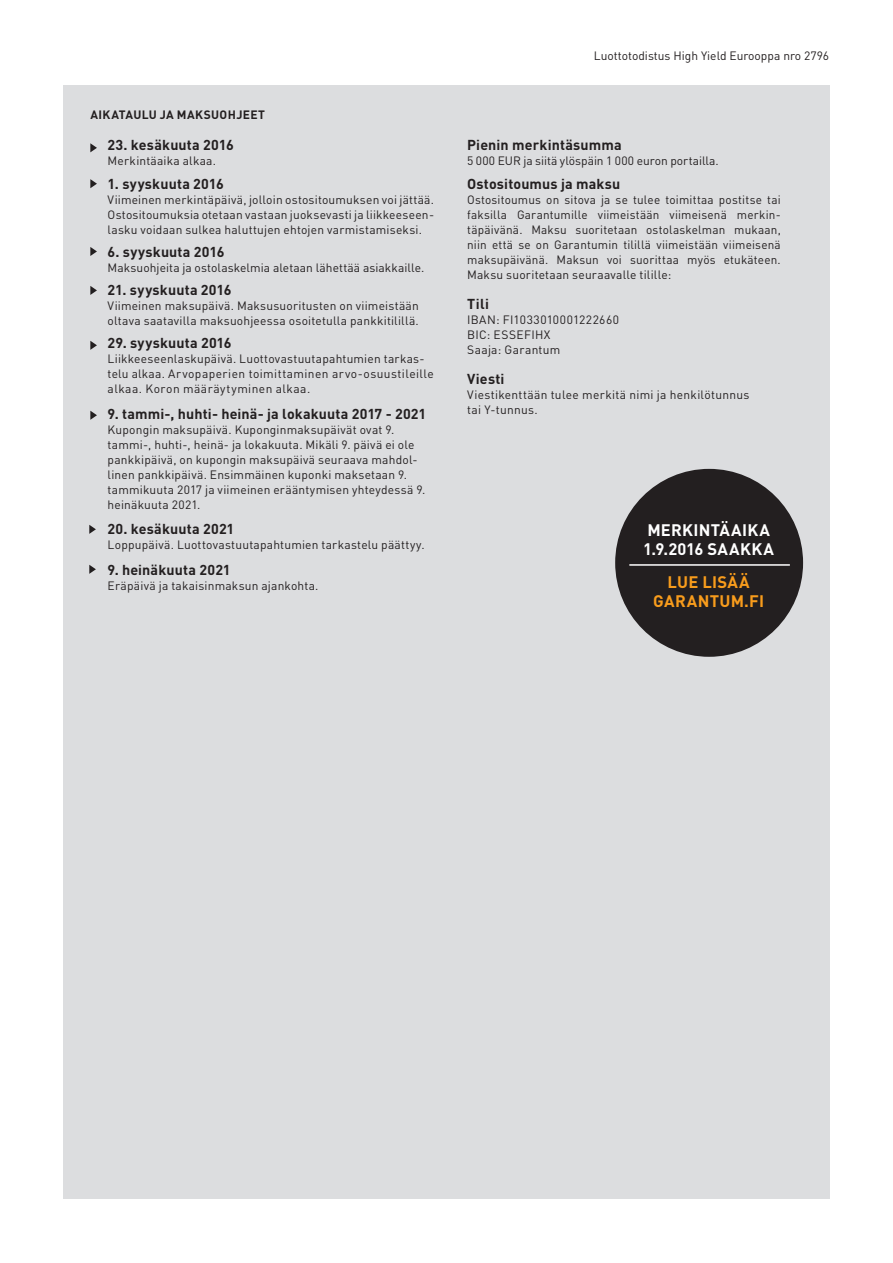
<style>
.page{position:relative;width:893px;height:1263px;background:#fff}
.page>*{position:absolute;margin:0;border:0;box-sizing:border-box;transform-origin:0 0}
.t1{font:700 16.5px "DINOT";letter-spacing:.015em;color:#fff}
.t2{font:700 16.5px "DINOT";letter-spacing:.02em;color:#f89c1c}
.t3{font:700 14.25px "DINOT";letter-spacing:.01em;color:#231f20}
.Brödtext{font:12px/15px "DINOT";letter-spacing:.015em;color:#231f20;text-align:justify}
.Brödtext-2{font:12px/15px "DINOT";letter-spacing:.035em;color:#231f20}
.Brödtext-3{font:12px "DINOT";letter-spacing:.04em;color:#231f20}
.t4{font:700 12px "DINOT";letter-spacing:.025em;color:#231f20}
.s1{font-style:inherit}
</style>
<div class="page">
<div style="left:63px;top:85px;width:766px;height:1114px;background:#dcdddf"></div>
<div style="left:616px;top:470px;width:186px;height:185px;background:#231f20;border-radius:50%"></div>
<hr style="left:629px;top:564px;width:161px;height:2px;background:#fff">
<svg style="left:90px;top:143px;width:7px;height:9px"></svg>
<svg style="left:90px;top:179px;width:7px;height:9px"></svg>
<svg style="left:90px;top:247px;width:7px;height:9px"></svg>
<svg style="left:90px;top:286px;width:7px;height:9px"></svg>
<svg style="left:90px;top:341px;width:7px;height:9px"></svg>
<svg style="left:90px;top:411px;width:7px;height:9px"></svg>
<svg style="left:89px;top:525px;width:7px;height:9px"></svg>
<svg style="left:89px;top:565px;width:7px;height:9px"></svg>
<p class="t4" style="left:90px;top:107px;width:176px">AIKATAULU JA MAKSUOHJEET</p>
<p class="t3" style="left:108px;top:136px;width:128px">23. kesäkuuta 2016</p>
<p class="Brödtext" style="left:108px;top:153px;width:110px">Merkintäaika alkaa.</p>
<p class="t3" style="left:108px;top:174px;width:118px">1. syyskuuta 2016</p>
<p class="Brödtext" style="left:108px;top:192px;width:328px">Viimeinen merkintäpäivä, jolloin ostositoumuksen voi jättää.<br>Ostositoumuksia otetaan vastaan juoksevasti ja liikkeeseen&shy;lasku voidaan sulkea haluttujen ehtojen varmistamiseksi.</p>
<p class="t3" style="left:108px;top:242px;width:118px">6. syyskuuta 2016</p>
<p class="Brödtext" style="left:108px;top:260px;width:318px">Maksuohjeita ja ostolaskelmia aletaan lähettää asiakkaille.</p>
<p class="t3" style="left:108px;top:281px;width:125px"><span class="s1">21.</span> syyskuuta <span class="s1">2016</span></p>
<p class="Brödtext" style="left:108px;top:298px;width:313px">Viimeinen maksupäivä. Maksusuoritusten on viimeistään oltava saatavilla maksuohjeessa osoitetulla pankkitilillä.</p>
<p class="t3" style="left:108px;top:334px;width:125px"><span class="s1">29.</span> syyskuuta <span class="s1">2016</span></p>
<p class="Brödtext-2" style="left:108px;top:351px;width:328px">Liikkeeseenlaskupäivä. Luottovastuutapahtumien tarkas&shy;telu alkaa. Arvopaperien toimittaminen arvo-osuustileille alkaa. Koron määräytyminen alkaa.</p>
<p class="t3" style="left:108px;top:405px;width:320px"><span class="s1">9.</span> tammi-, huhti- heinä- ja lokakuuta <span class="s1">2017 - 2021</span></p>
<p class="Brödtext" style="left:108px;top:422px;width:319px;text-align:left">Kupongin maksupäivä. Kuponginmaksupäivät ovat 9. tammi-, huhti-, heinä- ja lokakuuta. Mikäli 9. päivä ei ole pankkipäivä, on kupongin maksupäivä seuraava mahdol&shy;linen pankkipäivä. Ensimmäinen kuponki maksetaan 9. tammikuuta 2017 ja viimeinen erääntymisen yhteydessä 9. heinäkuuta 2021.</p>
<p class="t3" style="left:108px;top:519px;width:128px">20. kesäkuuta 2021</p>
<p class="Brödtext" style="left:108px;top:537px;width:319px">Loppupäivä. Luottovastuutapahtumien tarkastelu päättyy.</p>
<p class="t3" style="left:108px;top:560px;width:125px">9. heinäkuuta 2021</p>
<p class="Brödtext" style="left:108px;top:578px;width:212px">Eräpäivä ja takaisinmaksun ajankohta.</p>
<p class="Brödtext" style="left:594px;top:48px;width:237px">Luottotodistus High Yield Eurooppa nro 2796</p>
<p class="t3" style="left:467px;top:136px;width:156px">Pienin merkintäsumma</p>
<p class="Brödtext" style="left:467px;top:153px;width:253px">5 000 EUR ja siitä ylöspäin 1 000 euron portailla.</p>
<p class="t3" style="left:467px;top:174px;width:155px">Ostositoumus ja maksu</p>
<p class="Brödtext" style="left:467px;top:192px;width:315px">Ostositoumus on sitova ja se tulee toimittaa postitse tai faksilla Garantumille viimeistään viimeisenä merkin&shy;täpäivänä. Maksu suoritetaan ostolaskelman mukaan, niin että se on Garantumin tilillä viimeistään viimeisenä maksupäivänä. Maksun voi suorittaa myös etukäteen.<br>Maksu suoritetaan seuraavalle tilille:</p>
<p class="t3" style="left:467px;top:294px;width:23px">Tili</p>
<p class="Brödtext-3" style="left:467px;top:312px;width:153px">IBAN: FI1033010001222660</p>
<p class="Brödtext" style="left:467px;top:327px;width:85px">BIC: ESSEFIHX</p>
<p class="Brödtext" style="left:467px;top:342px;width:95px">Saaja: Garantum</p>
<p class="t3" style="left:467px;top:369px;width:39px">Viesti</p>
<p class="Brödtext" style="left:467px;top:387px;width:284px">Viestikenttään tulee merkitä nimi ja henkilötunnus</p>
<p class="Brödtext" style="left:467px;top:402px;width:72px">tai Y-tunnus.</p>
<p class="t1" style="left:647px;top:519px;width:124px">MERKINTÄAIKA</p>
<p class="t1" style="left:643px;top:539px;width:133px">1.9.2016 SAAKKA</p>
<p class="t2" style="left:667px;top:571px;width:84px">LUE LISÄÄ</p>
<p class="t2" style="left:653px;top:590px;width:112px">GARANTUM.FI</p>
</div>
